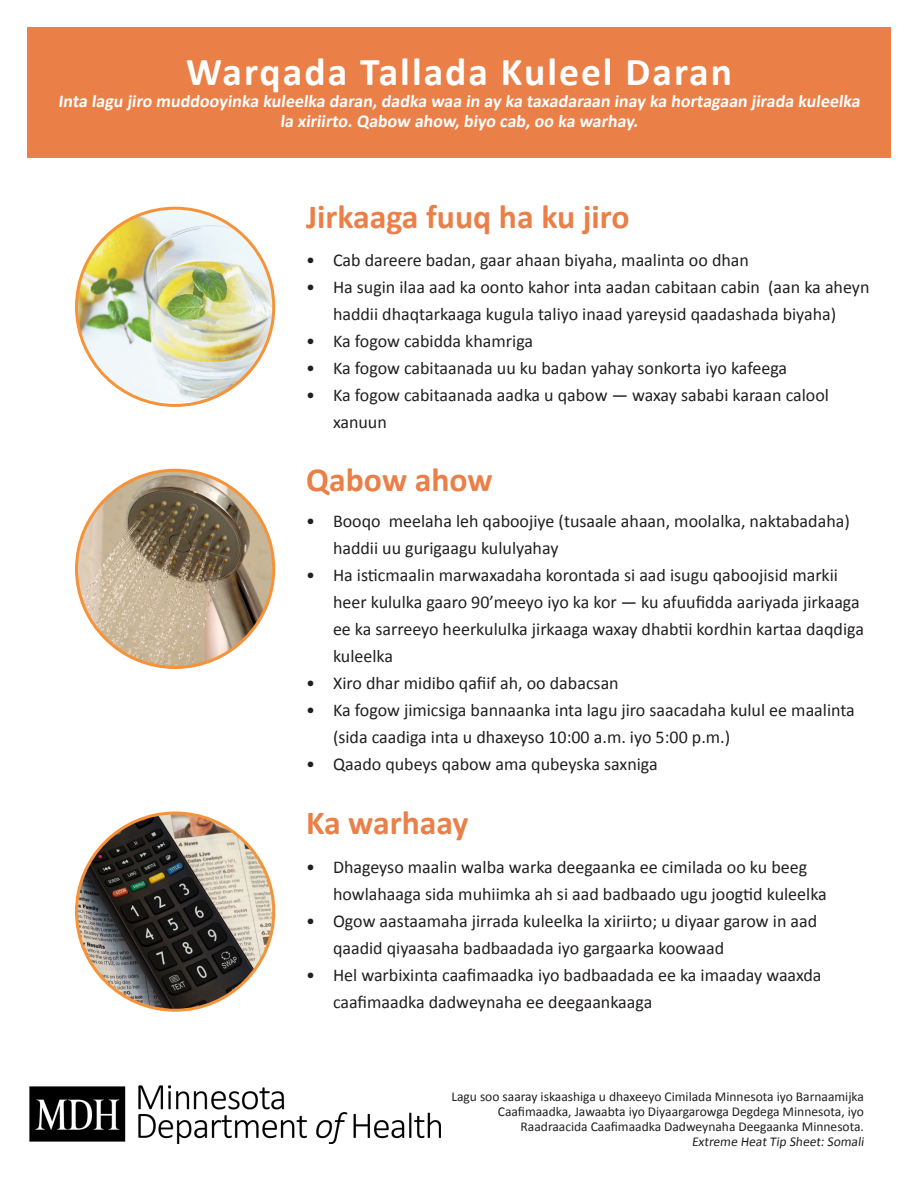
<style>
.page{position:relative;width:918px;height:1188px;background:#fff}
.page>*{position:absolute;margin:0;border:0;box-sizing:border-box;transform-origin:0 0}
.t1{font:700 39.6px "Calibri";letter-spacing:.05em;color:#fff}
.t2{font:700 33.75px "Calibri";color:#eb7f48}
.t3{font:18px/27px "Calibri";color:#231f20}
.P1_subhead{font:700 18px/19.5px "Calibri";color:#fff;text-align:center}
.P3{font:13.5px/15px "Calibri";color:#231f20;text-align:right}
</style>
<div class="page">
<img style="left:76px;top:813px;width:198px;height:197px;border-radius:99px">
<img style="left:76px;top:470px;width:198px;height:198px;border-radius:99px">
<img style="left:76px;top:208px;width:198px;height:194px">
<div style="left:27px;top:27px;width:864px;height:131px;background:#eb7f48"></div>
<img style="left:29px;top:1085px;width:412px;height:59px">
<h1 class="t1" style="left:186px;top:47px;width:547px">Warqada Tallada Kuleel Daran</h1>
<p class="P1_subhead" style="left:58px;top:92px;width:806px">Inta lagu jiro muddooyinka kuleelka daran, dadka waa in ay ka taxadaraan inay ka hortagaan jirada kuleelka la xiriirto. Qabow ahow, biyo cab, oo ka warhay.</p>
<h2 class="t2" style="left:306px;top:196px;width:325px">Jirkaaga fuuq ha ku jiro</h2>
<p class="t3" style="left:306px;top:246px;width:445px">• Cab dareere badan, gaar ahaan biyaha, maalinta oo dhan</p>
<p class="t3" style="left:306px;top:273px;width:565px;text-align:center">• Ha sugin ilaa aad ka oonto kahor inta aadan cabitaan cabin (aan ka aheyn haddii dhaqtarkaaga kugula taliyo inaad yareysid qaadashada biyaha)</p>
<p class="t3" style="left:306px;top:327px;width:229px">• Ka fogow cabidda khamriga</p>
<p class="t3" style="left:306px;top:354px;width:483px">• Ka fogow cabitaanada uu ku badan yahay sonkorta iyo kafeega</p>
<p class="t3" style="left:333px;top:381px;width:498px;text-indent:-27px">• Ka fogow cabitaanada aadka u qabow — waxay sababi karaan calool xanuun</p>
<h2 class="t2" style="left:306px;top:458px;width:188px">Qabow ahow</h2>
<p class="t3" style="left:333px;top:507px;width:518px;text-indent:-27px">• Booqo meelaha leh qaboojiye (tusaale ahaan, moolalka, naktabadaha) haddii uu gurigaagu kululyahay</p>
<p class="t3" style="left:333px;top:561px;width:532px;text-indent:-27px">• Ha isticmaalin marwaxadaha korontada si aad isugu qaboojisid markii heer kululka gaaro 90’meeyo iyo ka kor — ku afuufidda aariyada jirkaaga ee ka sarreeyo heerkululka jirkaaga waxay dhabtii kordhin kartaa daqdiga kuleelka</p>
<p class="t3" style="left:306px;top:669px;width:314px">• Xiro dhar midibo qafiif ah, oo dabacsan</p>
<p class="t3" style="left:333px;top:696px;width:523px;text-indent:-27px">• Ka fogow jimicsiga bannaanka inta lagu jiro saacadaha kulul ee maalinta (sida caadiga inta u dhaxeyso 10:00 a.m. iyo 5:00 p.m.)</p>
<p class="t3" style="left:306px;top:750px;width:353px">• Qaado qubeys qabow ama qubeyska saxniga</p>
<h2 class="t2" style="left:306px;top:801px;width:164px">Ka warhaay</h2>
<p class="t3" style="left:333px;top:854px;width:495px;text-indent:-27px">• Dhageyso maalin walba warka deegaanka ee cimilada oo ku beeg howlahaaga sida muhiimka ah si aad badbaado ugu joogtid kuleelka</p>
<p class="t3" style="left:333px;top:908px;width:486px;text-indent:-27px">• Ogow aastaamaha jirrada kuleelka la xiriirto; u diyaar garow in aad qaadid qiyaasaha badbaadada iyo gargaarka koowaad</p>
<p class="t3" style="left:333px;top:962px;width:490px;text-indent:-27px">• Hel warbixinta caafimaadka iyo badbaadada ee ka imaaday waaxda caafimaadka dadweynaha ee deegaankaaga</p>
<p class="P3" style="left:451px;top:1089px;width:414px">Lagu soo saaray iskaashiga u dhaxeeyo Cimilada Minnesota iyo Barnaamijka<br>Caafimaadka, Jawaabta iyo Diyaargarowga Degdega Minnesota, iyo<br>Raadraacida Caafimaadka Dadweynaha Deegaanka Minnesota.</p>
<p class="P3" style="left:692px;top:1134px;width:176px">Extreme Heat Tip Sheet: Somali</p>
</div>
